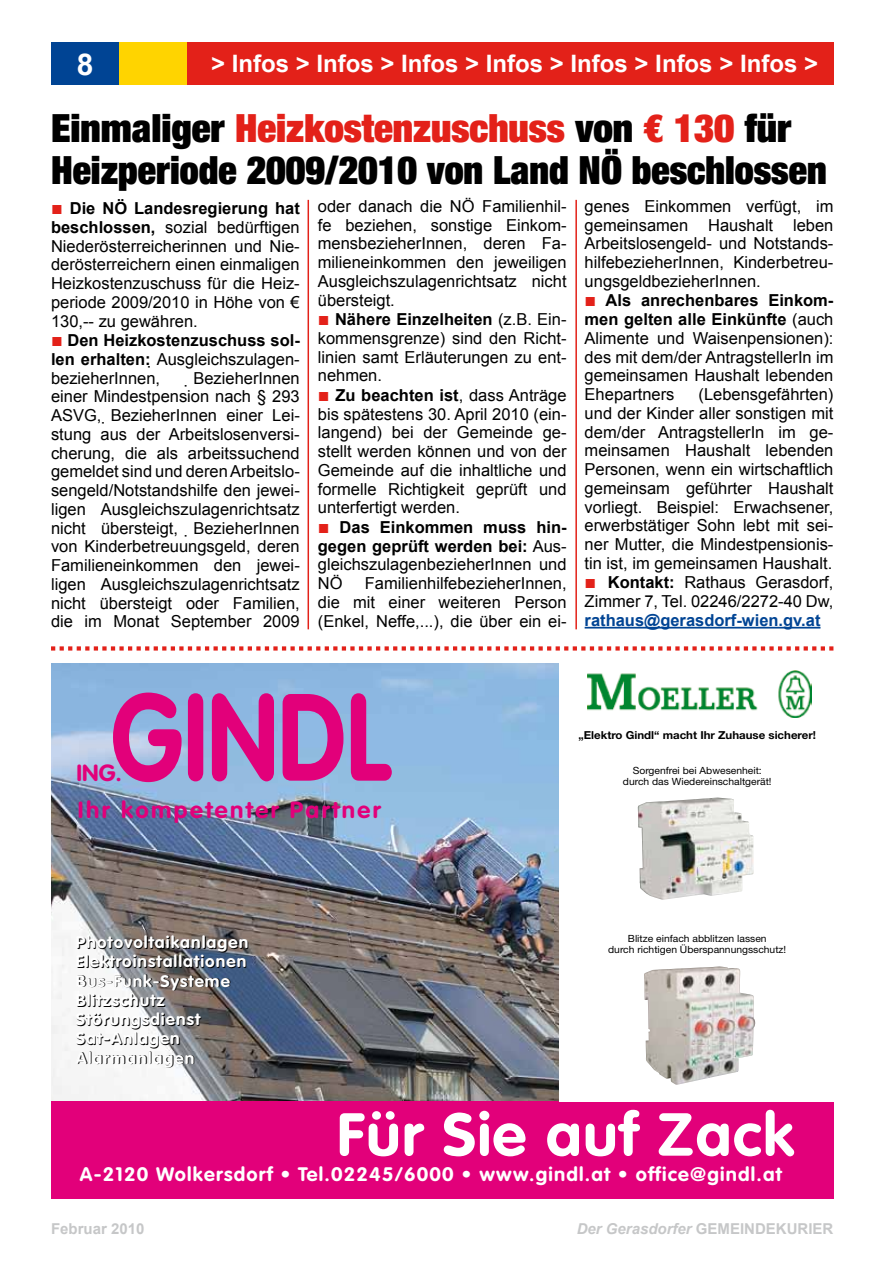
<style>
.page{position:relative;width:893px;height:1263px;background:#fff}
.page>*{position:absolute;margin:0;border:0;box-sizing:border-box;transform-origin:0 0}
.t1{font:700 121.65px "VAG Rounded Std";color:#e2007a;scale:.84 1}
.t2{font:700 59.55px "VAG Rounded Std";letter-spacing:.025em;color:#fff;scale:1.04 1}
.t3{font:900 expanded 39px/42px "Helvetica Neue";color:#000}
.t4{font:700 30px "Arial";color:#fff}
.t5{font:700 24px "Arial";color:#fff}
.t6{font:700 23.1px "VAG Rounded Std";letter-spacing:.1em;color:#e2007a;scale:1.04 1}
.t7{font:700 19.2px "VAG Rounded Std";letter-spacing:.06em;color:#fff;scale:1.04 1}
.t8{font:16.5px/18.8px "Arial";color:#000;text-align:justify}
.t9{font:700 16.5px/18.8px "Arial";color:#000;text-align:justify}
.t10{font:700 16.5px/19.2px "VAG Rounded Std";letter-spacing:.06em;color:#fff;scale:1.04 1}
.t11{font:700 16.5px "Arial";color:#004494}
.t12{font:italic 700 15px "Arial";color:#c6c7c8}
.t13{font:700 15px "Arial";color:#c6c7c8}
.t14{font:700 10.95px "Helvetica Neue";color:#000;scale:1.04 1}
.t15{font:9.9px/11.1px "Helvetica Neue";color:#000;text-align:center;scale:1.04 1}
.s1{color:#e32119}
.s2{font-size:19.5px;color:#e32119}
.s3{font-weight:700}
.s4{font-weight:400;font-size:19.5px;color:#e32119}
.s5{font-weight:400}
.s6{font-style:normal}
</style>
<div class="page">
<div style="left:51px;top:43px;width:68px;height:42px;background:#004494"></div>
<div style="left:119px;top:43px;width:68px;height:42px;background:#ffd400"></div>
<div style="left:187px;top:43px;width:646px;height:42px;background:#e32119"></div>
<img style="left:51px;top:663px;width:508px;height:438px">
<div style="left:51px;top:1101px;width:782px;height:98px;background:#e2007a"></div>
<img style="left:588px;top:671px;width:223px;height:46px">
<img style="left:638px;top:797px;width:116px;height:103px">
<img style="left:644px;top:966px;width:111px;height:119px">
<svg style="left:51px;top:646px;width:782px;height:4px"></svg>
<hr style="left:585px;top:627px;width:235px;height:1px;background:#004494">
<hr style="left:308px;top:200px;width:1px;height:429px;background:#e32119">
<hr style="left:575px;top:200px;width:2px;height:429px;background:#e32119">
<h3 class="t4" style="left:77px;top:44px;width:18px">8</h3>
<h3 class="t5" style="left:211px;top:48px;width:608px">&gt; Infos &gt; Infos &gt; Infos &gt; Infos &gt; Infos &gt; Infos &gt; Infos &gt;</h3>
<h3 class="t3" style="left:51px;top:106px;width:777px">Einmaliger <span class="s1">Heizkostenzuschuss</span> von <span class="s1">€ 130</span> für<br>Heizperiode 2009/2010 von Land NÖ beschlossen</h3>
<p class="t8" style="left:51px;top:199px;width:250px"><span class="s2">■</span> <span class="s3">Die NÖ Landesregierung hat beschlossen,</span> sozial bedürftigen Niederösterreicherinnen und Nie&shy;derösterreichern einen einmaligen Heizkostenzuschuss für die Heiz&shy;periode 2009/2010 in Höhe von € 130,-- zu gewähren.</p>
<p class="t9" style="left:51px;top:331px;width:250px"><span class="s4">■</span> Den Heizkostenzuschuss sol&shy;len erhalten: <span class="s5">Ausgleichszulagen&shy;bezieherInnen,</span></p>
<p class="t8" style="left:51px;top:369px;width:250px;text-indent:142px">BezieherInnen einer Mindestpension nach § 293<br>ASVG, BezieherInnen einer Lei&shy;stung aus der Arbeitslosenversi&shy;cherung, die als arbeitssuchend gemeldet sind und deren Arbeitslo&shy;sengeld/Notstandshilfe den jewei&shy;ligen Ausgleichszulagenrichtsatz nicht übersteigt, BezieherInnen von Kinderbetreuungsgeld, deren Familieneinkommen den jewei&shy;ligen Ausgleichszulagenrichtsatz nicht übersteigt oder Familien, die im Monat September 2009</p>
<p class="t8" style="left:318px;top:197px;width:250px">oder danach die NÖ Familienhil&shy;fe beziehen, sonstige Einkom&shy;mensbezieherInnen, deren Fa&shy;milieneinkommen den jeweiligen Ausgleichszulagenrichtsatz nicht übersteigt.</p>
<p class="t8" style="left:318px;top:310px;width:250px"><span class="s2">■</span> <span class="s3">Nähere Einzelheiten</span> (z.B. Ein&shy;kommensgrenze) sind den Richt&shy;linien samt Erläuterungen zu ent&shy;nehmen.</p>
<p class="t8" style="left:318px;top:386px;width:250px"><span class="s2">■</span> <span class="s3">Zu beachten ist</span>, dass Anträge bis spätestens 30. April 2010 (ein&shy;langend) bei der Gemeinde ge&shy;stellt werden können und von der Gemeinde auf die inhaltliche und formelle Richtigkeit geprüft und unterfertigt werden.</p>
<p class="t9" style="left:318px;top:518px;width:250px"><span class="s4">■</span> Das Einkommen muss hin&shy;gegen geprüft werden bei: <span class="s5">Aus&shy;gleichszulagenbezieherInnen und NÖ</span></p>
<p class="t8" style="left:318px;top:574px;width:250px;text-indent:47px">FamilienhilfebezieherInnen, die mit einer weiteren Person (Enkel, Neffe,...), die über ein ei-</p>
<p class="t8" style="left:585px;top:197px;width:250px">genes Einkommen verfügt, im gemeinsamen Haushalt leben Arbeitslosengeld- und Notstands&shy;hilfebezieherInnen, Kinderbetreu&shy;ungsgeldbezieherInnen.</p>
<p class="t8" style="left:585px;top:291px;width:250px"><span class="s2">■</span> <span class="s3">Als anrechenbares Einkom&shy;men gelten alle Einkünfte</span> (auch Alimente und Waisenpensionen): des mit dem/der AntragstellerIn im gemeinsamen Haushalt lebenden Ehepartners</p>
<p class="t8" style="left:585px;top:385px;width:250px;text-indent:114px">(Lebensgefährten) und der Kinder aller sonstigen mit dem/der AntragstellerIn im ge&shy;meinsamen Haushalt lebenden Personen, wenn ein wirtschaftlich gemeinsam geführter Haushalt vorliegt. Beispiel: Erwachsener, erwerbstätiger Sohn lebt mit sei&shy;ner Mutter, die Mindestpensionis&shy;tin ist, im gemeinsamen Haushalt.</p>
<p class="t8" style="left:585px;top:573px;width:250px"><span class="s2">■</span> <span class="s3">Kontakt:</span> Rathaus Gerasdorf,<br>Zimmer 7, Tel. 02246/2272-40 Dw,</p>
<p class="t11" style="left:585px;top:609px;width:237px">rathaus@gerasdorf-wien.gv.at</p>
<h1 class="t1" style="left:111px;top:666px;width:336px">GINDL</h1>
<h3 class="t6" style="left:77px;top:759px;width:45px">ING.</h3>
<h3 class="t6" style="left:78px;top:796px;width:293px">Ihr kompetenter Partner</h3>
<p class="t14" style="left:578px;top:728px;width:230px">„Elektro Gindl“ macht Ihr Zuhause sicherer!</p>
<p class="t15" style="left:623px;top:764px;width:144px">Sorgenfrei bei Abwesenheit: durch das Wiedereinschaltgerät!</p>
<p class="t10" style="left:76px;top:933px;width:167px">Photovoltaikanlagen<br>Elektroinstallationen<br>Bus-Funk-Systeme<br>Blitzschutz<br>Störungsdienst<br>Sat-Anlagen<br>Alarmanlagen</p>
<p class="t15" style="left:608px;top:932px;width:173px">Blitze einfach abblitzen lassen<br>durch richtigen Überspannungsschutz!</p>
<h2 class="t2" style="left:337px;top:1100px;width:441px">Für Sie auf Zack</h2>
<p class="t7" style="left:80px;top:1163px;width:676px">A-2120 Wolkersdorf • Tel.02245/6000 • www.gindl.at • office@gindl.at</p>
<p class="t13" style="left:51px;top:1218px;width:95px">Februar 2010</p>
<p class="t12" style="left:577px;top:1218px;width:258px">Der Gerasdorfer <span class="s6">Gemeindekurier</span></p>
</div>
